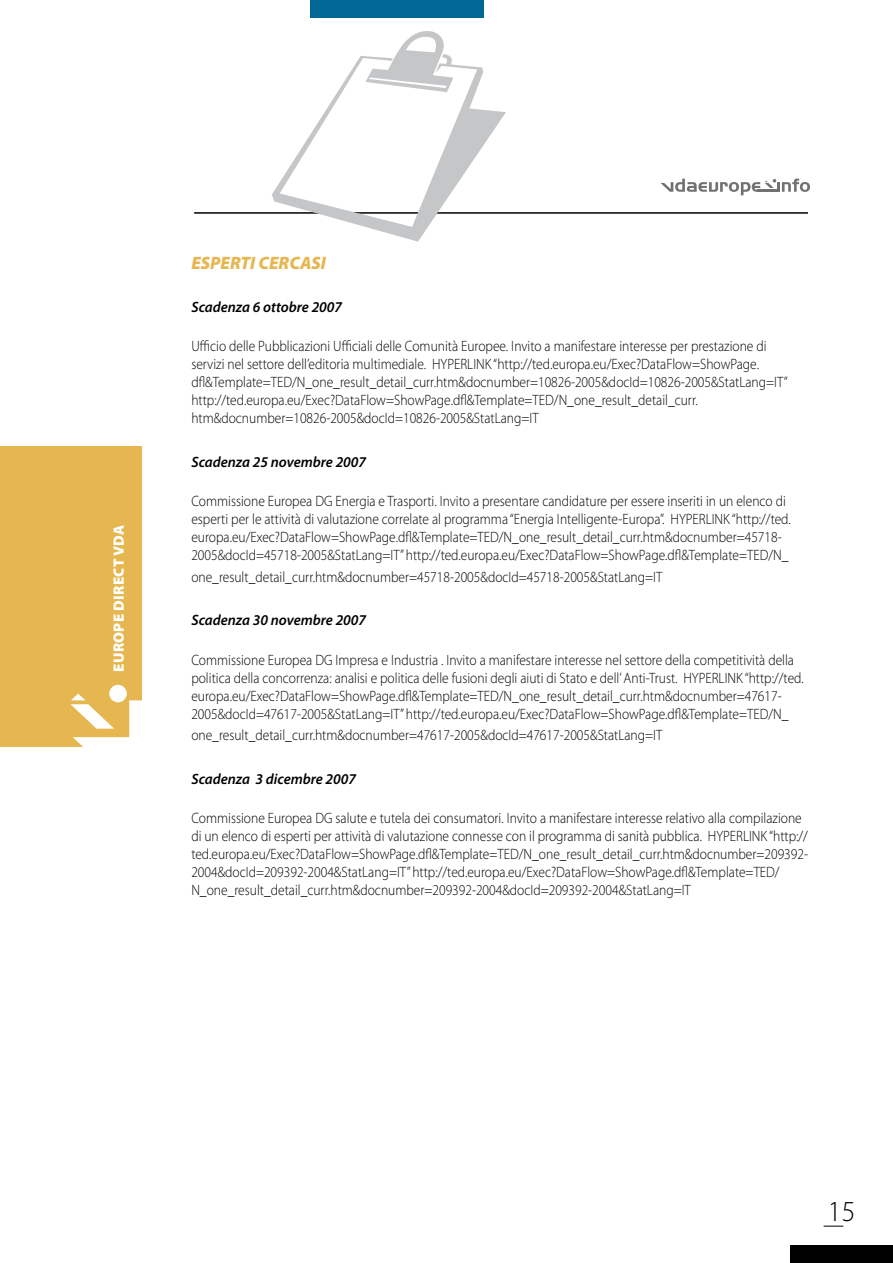
<style>
.page{position:relative;width:893px;height:1263px;background:#fff}
.page>*{position:absolute;margin:0;border:0;box-sizing:border-box;transform-origin:0 0}
.t1{font:282px "Webdings";color:#c5c6c8}
.t2{font:300 29.1px "Myriad Pro";color:#000;scale:.96 1}
.t3{font:italic 900 18px "Myriad Pro";color:#e6b750}
.t4{font:300 15px/18px "Myriad Pro";color:#000;scale:.9 1}
.t5{font:italic 600 15px "Myriad Pro";color:#000}
.t6{font:900 15px "Myriad Pro";letter-spacing:.02em;color:#fff}
</style>
<div class="page">
<div style="left:0;top:446px;width:142px;height:300px;background:#e6b750"></div>
<div style="left:109px;top:685px;width:18px;height:17px;background:#fff;border-radius:50%"></div>
<svg style="left:71px;top:694px;width:71px;height:53px"></svg>
<svg style="left:824px;top:1226px;width:19px;height:1px"></svg>
<div style="left:791px;top:1246px;width:102px;height:17px;background:#000"></div>
<div style="left:310px;top:0;width:174px;height:17px;background:#006895"></div>
<hr style="left:194px;top:212px;width:614px;height:2px;background:#000">
<svg style="left:660px;top:179px;width:150px;height:16px"></svg>
<p class="t6" style="left:109px;top:672px;width:148px;rotate:-90deg">EUROPE DIRECT VDA</p>
<h1 class="t1" style="left:248px;top:-7px;width:283px">▪</h1>
<p class="t3" style="left:191px;top:251px;width:129px">ESPERTI CERCASI</p>
<p class="t5" style="left:191px;top:297px;width:152px">Scadenza 6 ottobre 2007</p>
<p class="t4" style="left:191px;top:337px;width:664px">Ufficio delle Pubblicazioni Ufficiali delle Comunità Europee. Invito a manifestare interesse per prestazione di servizi nel settore dell’editoria multimediale. HYPERLINK “http://ted.europa.eu/Exec?DataFlow=ShowPage. dfl&amp;Template=TED/N_one_result_detail_curr.htm&amp;docnumber=10826-2005&amp;docId=10826-2005&amp;StatLang=IT” http://ted.europa.eu/Exec?DataFlow=ShowPage.dfl&amp;Template=TED/N_one_result_detail_curr. htm&amp;docnumber=10826-2005&amp;docId=10826-2005&amp;StatLang=IT</p>
<p class="t5" style="left:191px;top:452px;width:176px">Scadenza 25 novembre 2007</p>
<p class="t4" style="left:191px;top:492px;width:668px">Commissione Europea DG Energia e Trasporti. Invito a presentare candidature per essere inseriti in un elenco di esperti per le attività di valutazione correlate al programma “Energia Intelligente-Europa”. HYPERLINK “http://ted. europa.eu/Exec?DataFlow=ShowPage.dfl&amp;Template=TED/N_one_result_detail_curr.htm&amp;docnumber=45718- 2005&amp;docId=45718-2005&amp;StatLang=IT” http://ted.europa.eu/Exec?DataFlow=ShowPage.dfl&amp;Template=TED/N_</p>
<p class="t4" style="left:191px;top:568px;width:525px">one_result_detail_curr.htm&amp;docnumber=45718-2005&amp;docId=45718-2005&amp;StatLang=IT</p>
<p class="t5" style="left:191px;top:610px;width:176px">Scadenza 30 novembre 2007</p>
<p class="t4" style="left:191px;top:650px;width:682px">Commissione Europea DG Impresa e Industria . Invito a manifestare interesse nel settore della competitività della politica della concorrenza: analisi e politica delle fusioni degli aiuti di Stato e dell’ Anti-Trust. HYPERLINK “http://ted. europa.eu/Exec?DataFlow=ShowPage.dfl&amp;Template=TED/N_one_result_detail_curr.htm&amp;docnumber=47617- 2005&amp;docId=47617-2005&amp;StatLang=IT” http://ted.europa.eu/Exec?DataFlow=ShowPage.dfl&amp;Template=TED/N_</p>
<p class="t4" style="left:191px;top:726px;width:525px">one_result_detail_curr.htm&amp;docnumber=47617-2005&amp;docId=47617-2005&amp;StatLang=IT</p>
<p class="t5" style="left:191px;top:769px;width:166px">Scadenza 3 dicembre 2007</p>
<p class="t4" style="left:191px;top:809px;width:687px">Commissione Europea DG salute e tutela dei consumatori. Invito a manifestare interesse relativo alla compilazione di un elenco di esperti per attività di valutazione connesse con il programma di sanità pubblica. HYPERLINK “http:// ted.europa.eu/Exec?DataFlow=ShowPage.dfl&amp;Template=TED/N_one_result_detail_curr.htm&amp;docnumber=209392- 2004&amp;docId=209392-2004&amp;StatLang=IT” http://ted.europa.eu/Exec?DataFlow=ShowPage.dfl&amp;Template=TED/ N_one_result_detail_curr.htm&amp;docnumber=209392-2004&amp;docId=209392-2004&amp;StatLang=IT</p>
<h2 class="t2" style="left:828px;top:1194px;width:30px">15</h2>
</div>
